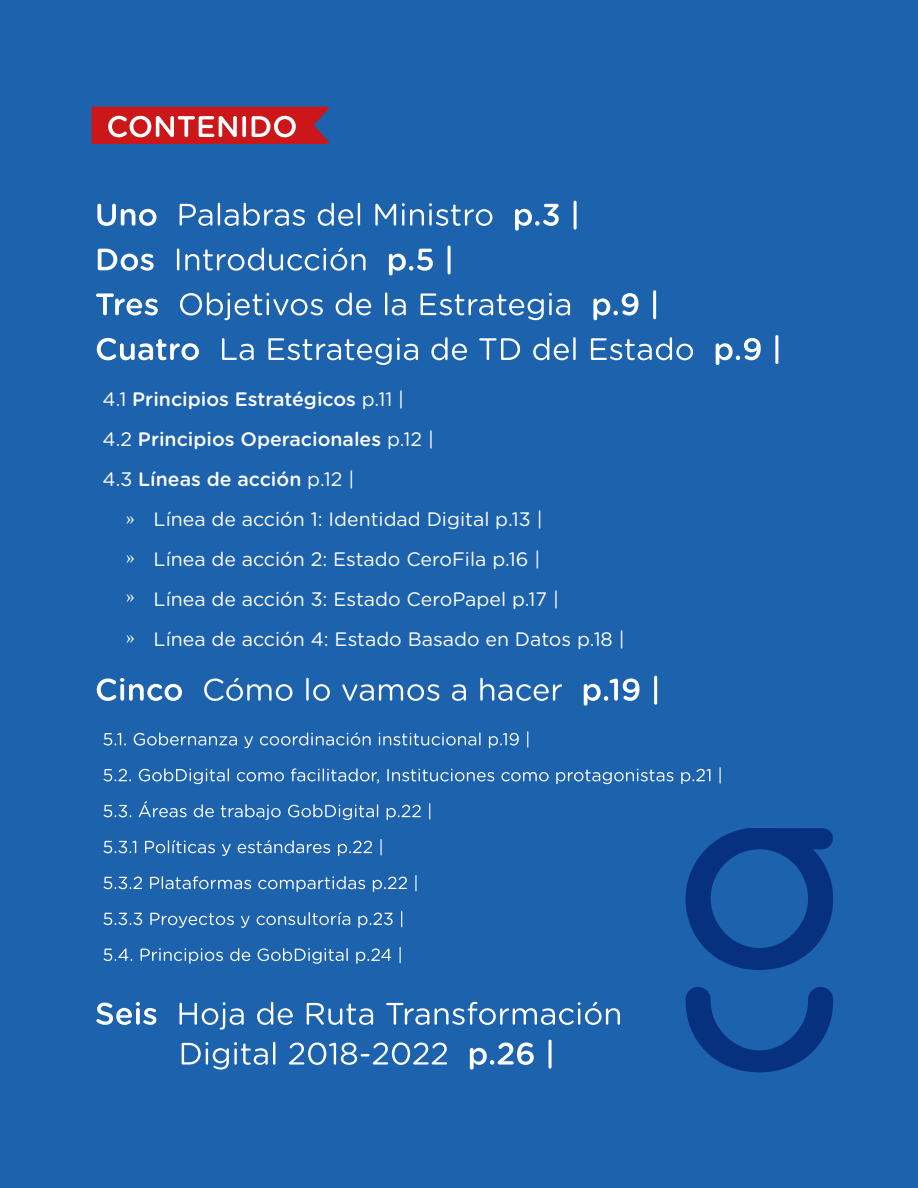
<style>
.page{position:relative;width:918px;height:1188px;background:#1d62ad}
.page>*{position:absolute;margin:0;border:0;box-sizing:border-box;transform-origin:0 0}
.t1{font:21px/39px "Minion Pro";color:#fff;text-align:justify}
.t2{font:19.5px/40px "Gotham Rounded";color:#fff}
.t3{font:500 19.5px/40px "Gotham Rounded";color:#fff}
.s1{font-weight:400}
</style>
<div class="page">
<svg style="left:686px;top:987px;width:147px;height:85px"></svg>
<svg style="left:686px;top:828px;width:147px;height:142px"></svg>
<svg style="left:97px;top:335px;width:681px;height:30px"></svg>
<svg style="left:96px;top:290px;width:560px;height:30px"></svg>
<svg style="left:98px;top:245px;width:353px;height:30px"></svg>
<svg style="left:97px;top:201px;width:480px;height:30px"></svg>
<svg style="left:97px;top:676px;width:560px;height:30px"></svg>
<svg style="left:182px;top:1040px;width:370px;height:30px"></svg>
<svg style="left:96px;top:1002px;width:524px;height:28px"></svg>
<svg style="left:104px;top:947px;width:297px;height:17px"></svg>
<svg style="left:104px;top:911px;width:298px;height:17px"></svg>
<svg style="left:104px;top:875px;width:313px;height:17px"></svg>
<svg style="left:104px;top:839px;width:278px;height:17px"></svg>
<svg style="left:104px;top:801px;width:326px;height:19px"></svg>
<svg style="left:104px;top:767px;width:617px;height:17px"></svg>
<svg style="left:104px;top:731px;width:424px;height:17px"></svg>
<svg style="left:92px;top:107px;width:237px;height:37px;background:#cf4247"></svg>
<p class="t3" style="left:103px;top:378px;width:333px"><span class="s1">4.1</span> Principios Estratégicos <span class="s1">p.11 |<br>4.2</span> Principios Operacionales <span class="s1">p.12 |<br>4.3</span> Líneas de acción <span class="s1">p.12 |</span></p>
<p class="t2" style="left:154px;top:498px;width:473px">Línea de acción 1: Identidad Digital p.13 |<br>Línea de acción 2: Estado CeroFila p.16 |<br>Línea de acción 3: Estado CeroPapel p.17 |<br>Línea de acción 4: Estado Basado en Datos p.18 |</p>
<p class="t1" style="left:126px;top:500px;width:11px">» » »</p>
<p class="t1" style="left:126px;top:620px;width:11px">»</p>
</div>
